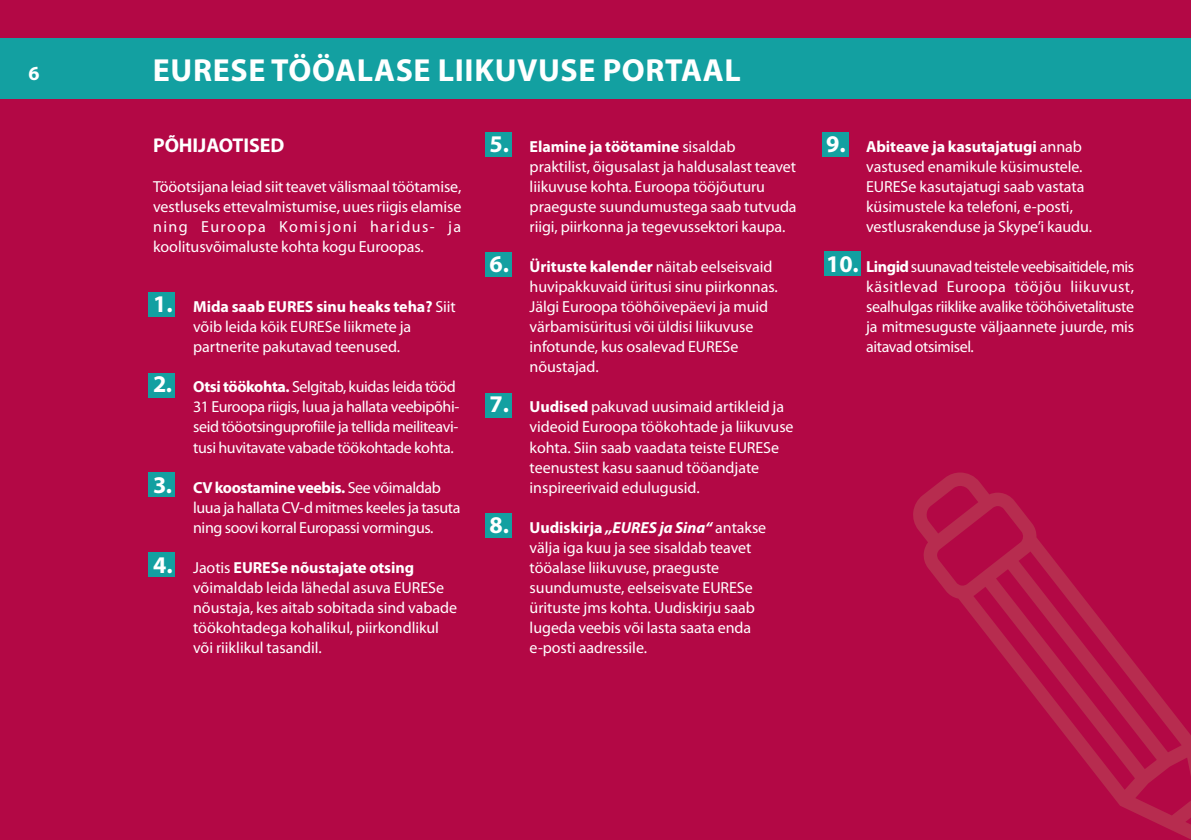
<style>
.page{position:relative;width:1191px;height:840px;background:#fff}
.page>*{position:absolute;margin:0;border:0;box-sizing:border-box;transform-origin:0 0}
.t1{font:700 32px "Myriad Pro";letter-spacing:.02em;color:#fff}
.t2{font:700 20px "Myriad Pro";letter-spacing:-.005em;color:#fff}
.t3{font:16px/20px "Myriad Pro";letter-spacing:-.005em;color:#fff}
.t4{font:16px/20px "Myriad Pro";letter-spacing:-.025em;color:#fff}
.s1{font-weight:700;font-size:24px}
.s2{font-weight:700}
.s3{font-weight:700;font-style:italic}
</style>
<div class="page">
<div style="left:0;top:1px;width:1191px;height:838px;background:#b30845"></div>
<div style="left:0;top:38px;width:1191px;height:61px;background:#13a0a1"></div>
<div style="left:148px;top:373px;width:26px;height:24px;background:#13a0a1"></div>
<div style="left:148px;top:292px;width:26px;height:25px;background:#13a0a1"></div>
<div style="left:148px;top:472px;width:26px;height:24px;background:#13a0a1"></div>
<div style="left:148px;top:552px;width:26px;height:24px;background:#13a0a1"></div>
<div style="left:485px;top:513px;width:26px;height:24px;background:#13a0a1"></div>
<div style="left:822px;top:132px;width:27px;height:24px;background:#13a0a1"></div>
<div style="left:485px;top:393px;width:26px;height:24px;background:#13a0a1"></div>
<div style="left:485px;top:252px;width:26px;height:25px;background:#13a0a1"></div>
<div style="left:485px;top:132px;width:26px;height:25px;background:#13a0a1"></div>
<div style="left:824px;top:251px;width:36px;height:24px;background:#13a0a1"></div>
<svg style="left:913px;top:472px;width:278px;height:367px"></svg>
<p class="t2" style="left:28px;top:65px;width:13px">6</p>
<h1 class="t1" style="left:153px;top:59px;width:589px">EURESE TÖÖALASE LIIKUVUSE PORTAAL</h1>
<p class="t2" style="left:153px;top:138px;width:133px">PÕHIJAOTISED</p>
<p class="t3" style="left:153px;top:178px;width:310px;text-align:justify">Tööotsijana leiad siit teavet välismaal töötamise, vestluseks ettevalmistumise, uues riigis elamise ning Euroopa Komisjoni haridus- ja koolitusvõimaluste kohta kogu Euroopas.</p>
<p class="t3" style="left:193px;top:298px;width:264px;text-indent:-40px"><span class="s1">1.</span> <span class="s2">Mida saab EURES sinu heaks teha?</span> Siit võib leida kõik EURESe liikmete ja partnerite pakutavad teenused.</p>
<p class="t4" style="left:193px;top:378px;width:268px;text-indent:-40px"><span class="s1">2.</span> <span class="s2">Otsi töökohta.</span> Selgitab, kuidas leida tööd 31 Euroopa riigis, luua ja hallata veebipõhi&shy;seid tööotsinguprofiile ja tellida meiliteavi&shy;tusi huvitavate vabade töökohtade kohta.</p>
<p class="t4" style="left:193px;top:478px;width:269px;text-indent:-40px"><span class="s1">3.</span> <span class="s2">CV koostamine veebis.</span> See võimaldab luua ja hallata CV-d mitmes keeles ja tasuta ning soovi korral Europassi vormingus.</p>
<p class="t3" style="left:193px;top:558px;width:265px;text-indent:-40px"><span class="s1">4.</span> Jaotis <span class="s2">EURESe nõustajate otsing </span>võimaldab leida lähedal asuva EURESe nõustaja, kes aitab sobitada sind vabade töökohtadega kohalikul, piirkondlikul või riiklikul tasandil.</p>
<p class="t3" style="left:529px;top:138px;width:268px;text-indent:-40px"><span class="s1">5.</span> <span class="s2">Elamine ja töötamine</span> sisaldab praktilist, õigusalast ja haldusalast teavet liikuvuse kohta. Euroopa tööjõuturu praeguste suundumustega saab tutvuda riigi, piirkonna ja tegevussektori kaupa.</p>
<p class="t3" style="left:529px;top:258px;width:250px;text-indent:-40px"><span class="s1">6.</span> <span class="s2">Ürituste kalender</span> näitab eelseisvaid huvipakkuvaid üritusi sinu piirkonnas.<br>Jälgi Euroopa tööhõivepäevi ja muid värbamisüritusi või üldisi liikuvuse infotunde, kus osalevad EURESe nõustajad.</p>
<p class="t3" style="left:529px;top:398px;width:265px;text-indent:-40px"><span class="s1">7.</span> <span class="s2">Uudised</span> pakuvad uusimaid artikleid ja videoid Euroopa töökohtade ja liikuvuse kohta. Siin saab vaadata teiste EURESe teenustest kasu saanud tööandjate inspireerivaid edulugusid.</p>
<p class="t3" style="left:529px;top:518px;width:238px;text-indent:-40px"><span class="s1">8.</span> <span class="s2">Uudiskirja</span> <span class="s3">„EURES ja Sina“</span> antakse välja iga kuu ja see sisaldab teavet tööalase liikuvuse, praeguste suundumuste, eelseisvate EURESe ürituste jms kohta. Uudiskirju saab lugeda veebis või lasta saata enda e-posti aadressile.</p>
<p class="t3" style="left:866px;top:138px;width:227px;text-indent:-40px"><span class="s1">9.</span> <span class="s2">Abiteave ja kasutajatugi</span> annab vastused enamikule küsimustele.<br>EURESe kasutajatugi saab vastata küsimustele ka telefoni, e-posti, vestlusrakenduse ja Skype’i kaudu.</p>
<p class="t3" style="left:866px;top:258px;width:270px;text-align:justify;text-indent:-40px"><span class="s1">10.</span> <span class="s2">Lingid</span>suunavad teistele veebisaitidele, mis käsitlevad Euroopa tööjõu liikuvust, sealhulgas riiklike avalike tööhõivetalituste ja mitmesuguste väljaannete juurde, mis aitavad otsimisel.</p>
</div>
